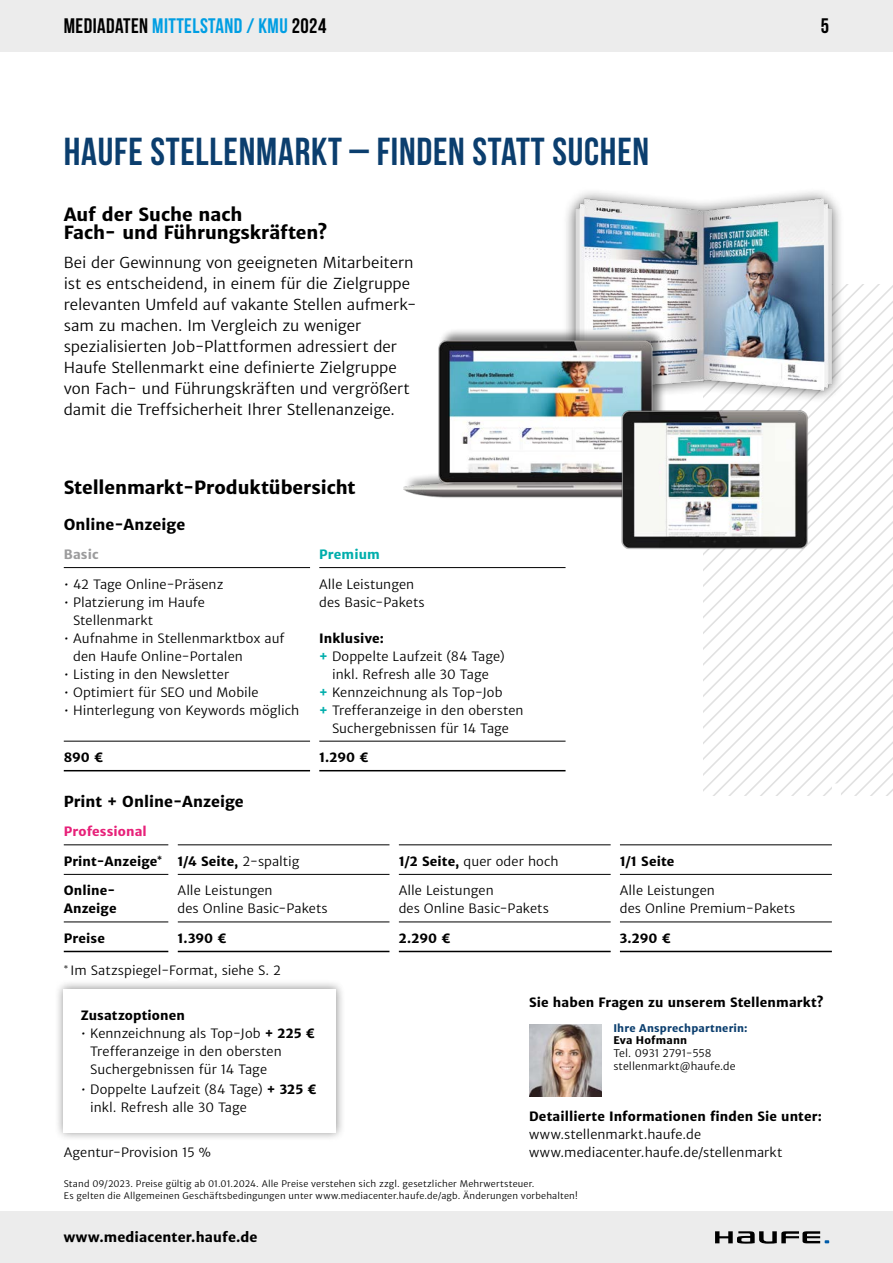
<style>
.page{position:relative;width:893px;height:1263px;background:#fff}
.page>*{position:absolute;margin:0;border:0;box-sizing:border-box;transform-origin:0 0}
.t1{font:700 39px "Bebas Neue";letter-spacing:.02em;color:#0b3e6e}
.t2{font:700 21px "Bebas Neue";letter-spacing:.02em;color:#009ee3}
.t3{font:700 21px "Bebas Neue";color:#000}
.t4{font:700 18px/18px "Haufe Merriweather Sans";letter-spacing:-.005em;color:#000}
.t5{font:15px/21px "Haufe Merriweather Sans Lt";letter-spacing:-.005em;color:#000}
.t6{font:700 15px "Haufe Merriweather Sans";color:#000}
.t7{font:700 13.5px "Haufe Merriweather Sans";letter-spacing:.01em;color:#000}
.t8{font:12.75px/18px "Haufe Merriweather Sans Lt";letter-spacing:.005em;color:#000}
.t9{font:700 12.75px/18px "Haufe Merriweather Sans";letter-spacing:.01em;color:#000}
.t10{font:700 12.75px "Haufe Merriweather Sans";letter-spacing:.01em;color:#e72179}
.t11{font:700 12.75px "Haufe Merriweather Sans";letter-spacing:.005em;color:#00aeac}
.t12{font:700 12.75px "Haufe Merriweather Sans";letter-spacing:.01em;color:#9c9c9d}
.t13{font:10.5px/12.8px "Haufe Merriweather Sans Lt";letter-spacing:.01em;color:#000}
.t14{font:700 10.5px "Haufe Merriweather Sans";letter-spacing:.02em;color:#0b3e6e}
.t15{font:700 10.5px "Haufe Merriweather Sans";letter-spacing:.015em;color:#000}
.t16{font:9px/12px "Haufe Merriweather Sans Lt";letter-spacing:.02em;color:#000}
.s1{color:#000}
.s2{font-family:"Haufe Merriweather Sans";font-weight:700;color:#00aeac}
.s3{font-family:"Haufe Merriweather Sans Lt";font-weight:400}
.s4{font-family:"Haufe Merriweather Sans";font-weight:700}
</style>
<div class="page">
<div style="left:0;top:0;width:893px;height:51px;background:#ececec"></div>
<div style="left:0;top:1212px;width:893px;height:51px;background:#ececec"></div>
<svg style="left:715px;top:1231px;width:114px;height:13px"></svg>
<hr style="left:64px;top:567px;width:246px;height:1px;background:#000">
<hr style="left:319px;top:567px;width:247px;height:1px;background:#000">
<hr style="left:64px;top:770px;width:246px;height:1px;background:#000">
<hr style="left:319px;top:770px;width:247px;height:1px;background:#000">
<hr style="left:64px;top:741px;width:246px;height:1px;background:#000">
<hr style="left:319px;top:741px;width:247px;height:1px;background:#000">
<svg style="left:703px;top:285px;width:190px;height:510px"></svg>
<div style="left:562px;top:186px;width:282px;height:217px;background:#000;opacity:.63"></div>
<img style="left:570px;top:186px;width:266px;height:211px">
<div style="left:403px;top:328px;width:298px;height:172px;background:#000;opacity:.5"></div>
<img style="left:403px;top:340px;width:289px;height:160px">
<img style="left:613px;top:405px;width:201px;height:152px">
<img style="left:529px;top:1024px;width:72px;height:72px">
<div style="left:54px;top:979px;width:291px;height:163px;background:#000;opacity:.45"></div>
<div style="left:64px;top:989px;width:272px;height:143px;background:#fff"></div>
<hr style="left:64px;top:844px;width:105px;height:1px;background:#000">
<hr style="left:178px;top:844px;width:212px;height:1px;background:#000">
<hr style="left:399px;top:844px;width:212px;height:1px;background:#000">
<hr style="left:620px;top:844px;width:212px;height:1px;background:#000">
<hr style="left:64px;top:874px;width:105px;height:1px;background:#000">
<hr style="left:178px;top:874px;width:212px;height:1px;background:#000">
<hr style="left:399px;top:874px;width:212px;height:1px;background:#000">
<hr style="left:620px;top:874px;width:212px;height:1px;background:#000">
<hr style="left:64px;top:951px;width:105px;height:1px;background:#000">
<hr style="left:178px;top:951px;width:212px;height:1px;background:#000">
<hr style="left:399px;top:951px;width:212px;height:1px;background:#000">
<hr style="left:620px;top:951px;width:212px;height:1px;background:#000">
<hr style="left:64px;top:922px;width:105px;height:1px;background:#000">
<hr style="left:178px;top:922px;width:212px;height:1px;background:#000">
<hr style="left:399px;top:922px;width:212px;height:1px;background:#000">
<hr style="left:620px;top:922px;width:212px;height:1px;background:#000">
<div style="left:832px;top:783px;width:9px;height:32px;background:#fff"></div>
<div style="left:169px;top:951px;width:9px;height:30px;background:#fff"></div>
<h2 class="t2" style="left:64px;top:15px;width:264px"><span class="s1">MEDIADATEN</span> MITTELSTAND / KMU <span class="s1">2024</span></h2>
<h2 class="t3" style="left:821px;top:15px;width:10px">5</h2>
<h1 class="t1" style="left:64px;top:130px;width:587px">HAUFE STELLENMARKT – FINDEN STATT SUCHEN</h1>
<h3 class="t4" style="left:64px;top:205px;width:265px">Auf der Suche nach<br>Fach- und Führungskräften?</h3>
<p class="t5" style="left:64px;top:253px;width:354px">Bei der Gewinnung von geeigneten Mitarbeitern ist es entscheidend, in einem für die Zielgruppe relevanten Umfeld auf vakante Stellen aufmerk&shy;sam zu machen. Im Vergleich zu weniger spezialisierten Job-Plattformen adressiert der Haufe Stellenmarkt eine definierte Zielgruppe von Fach- und Führungskräften und vergrößert damit die Treffsicherheit Ihrer Stellenanzeige.</p>
<h3 class="t4" style="left:64px;top:479px;width:293px">Stellenmarkt-Produktübersicht</h3>
<p class="t6" style="left:64px;top:515px;width:123px">Online-Anzeige</p>
<p class="t12" style="left:64px;top:547px;width:36px">Basic</p>
<p class="t11" style="left:319px;top:547px;width:62px">Premium</p>
<p class="t8" style="left:64px;top:575px;width:161px">• 42 Tage Online-Präsenz</p>
<p class="t8" style="left:73px;top:593px;width:133px;text-indent:-9px">• Platzierung im Haufe<br>Stellenmarkt</p>
<p class="t8" style="left:73px;top:629px;width:213px;text-indent:-9px">• Aufnahme in Stellenmarktbox auf den Haufe Online-Portalen</p>
<p class="t8" style="left:64px;top:665px;width:167px">• Listing in den Newsletter</p>
<p class="t8" style="left:64px;top:683px;width:196px">• Optimiert für SEO und Mobile</p>
<p class="t8" style="left:64px;top:701px;width:237px">• Hinterlegung von Keywords möglich</p>
<p class="t8" style="left:319px;top:575px;width:107px">Alle Leistungen des Basic-Pakets</p>
<p class="t9" style="left:319px;top:629px;width:66px">Inklusive:</p>
<p class="t8" style="left:319px;top:647px;width:187px"><span class="s2">+</span> Doppelte Laufzeit (84 Tage)</p>
<p class="t8" style="left:332px;top:665px;width:158px">inkl. Refresh alle 30 Tage</p>
<p class="t8" style="left:319px;top:683px;width:185px"><span class="s2">+</span> Kennzeichnung als Top-Job</p>
<p class="t8" style="left:319px;top:701px;width:206px"><span class="s2">+</span> Trefferanzeige in den obersten</p>
<p class="t8" style="left:332px;top:719px;width:178px">Suchergebnissen für 14 Tage</p>
<p class="t9" style="left:64px;top:749px;width:41px">890 €</p>
<p class="t9" style="left:319px;top:749px;width:51px">1.290 €</p>
<p class="t6" style="left:64px;top:792px;width:181px">Print + Online-Anzeige</p>
<p class="t10" style="left:64px;top:824px;width:85px">Professional</p>
<p class="t9" style="left:64px;top:852px;width:237px">Print-Anzeige<sup>*</sup> 1/4 Seite, <span class="s3">2-spaltig</span></p>
<p class="t8" style="left:399px;top:852px;width:161px"><span class="s4">1/2 Seite,</span> quer oder hoch</p>
<p class="t9" style="left:620px;top:852px;width:56px">1/1 Seite</p>
<p class="t9" style="left:64px;top:882px;width:54px">Online-<br>Anzeige</p>
<p class="t8" style="left:178px;top:882px;width:152px">Alle Leistungen<br>des Online Basic-Pakets</p>
<p class="t8" style="left:399px;top:882px;width:152px">Alle Leistungen<br>des Online Basic-Pakets</p>
<p class="t8" style="left:620px;top:882px;width:177px">Alle Leistungen<br>des Online Premium-Pakets</p>
<p class="t9" style="left:64px;top:929px;width:43px">Preise</p>
<p class="t9" style="left:178px;top:929px;width:51px">1.390 €</p>
<p class="t9" style="left:399px;top:929px;width:53px">2.290 €</p>
<p class="t9" style="left:620px;top:929px;width:53px">3.290 €</p>
<p class="t8" style="left:64px;top:961px;width:219px"><sup>*</sup> Im Satzspiegel-Format, siehe S. 2</p>
<p class="t9" style="left:81px;top:1006px;width:106px">Zusatzoptionen</p>
<p class="t8" style="left:90px;top:1024px;width:226px;text-indent:-9px">• Kennzeichnung als Top-Job <span class="s4">+ 225 €<br></span>Trefferanzeige in den obersten<br>Suchergebnissen für 14 Tage</p>
<p class="t8" style="left:90px;top:1080px;width:228px;text-indent:-9px">• Doppelte Laufzeit (84 Tage) <span class="s4">+ 325 € </span>inkl. Refresh alle 30 Tage</p>
<p class="t8" style="left:64px;top:1143px;width:149px">Agentur-Provision 15 %</p>
<p class="t9" style="left:529px;top:993px;width:296px">Sie haben Fragen zu unserem Stellenmarkt?</p>
<p class="t14" style="left:613px;top:1021px;width:136px">Ihre Ansprechpartnerin:</p>
<p class="t15" style="left:613px;top:1034px;width:75px">Eva Hofmann</p>
<p class="t13" style="left:613px;top:1047px;width:124px">Tel. 0931 2791-558 stellenmarkt@haufe.de</p>
<p class="t9" style="left:529px;top:1107px;width:294px">Detaillierte Informationen finden Sie unter:</p>
<p class="t8" style="left:529px;top:1125px;width:255px">www.stellenmarkt.haufe.de www.mediacenter.haufe.de/stellenmarkt</p>
<p class="t16" style="left:64px;top:1178px;width:515px">Stand 09/2023. Preise gültig ab 01.01.2024. Alle Preise verstehen sich zzgl. gesetzlicher Mehrwertsteuer.<br>Es gelten die Allgemeinen Geschäftsbedingungen unter www.mediacenter.haufe.de/agb. Änderungen vorbehalten!</p>
<p class="t7" style="left:64px;top:1228px;width:195px">www.mediacenter.haufe.de</p>
</div>
